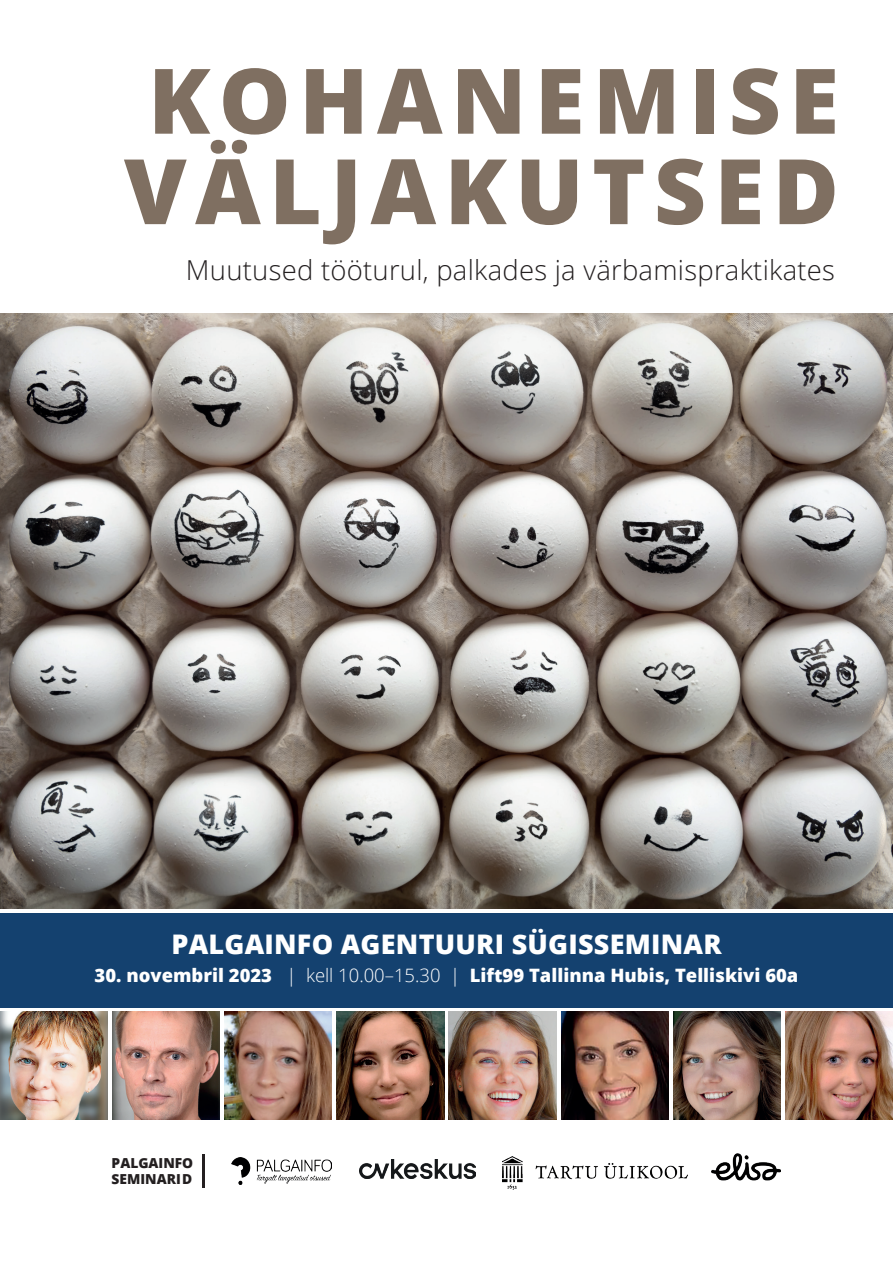
<style>
.page{position:relative;width:893px;height:1263px;background:#fff}
.page>*{position:absolute;margin:0;border:0;box-sizing:border-box;transform-origin:0 0}
.t1{font:800 90.45px/90.4px "Open Sans";letter-spacing:.095em;color:#7f6f61}
.t2{font:300 27.45px "Open Sans";letter-spacing:.01em;color:#231f20}
.t3{font:800 27px "Open Sans";letter-spacing:.01em;color:#fff}
.t4{font:800 18.45px "Open Sans";color:#fff}
.t5{font:800 13.8px/16.5px "Open Sans";color:#231f20}
.s1{font-style:inherit}
.s2{font-weight:300}
</style>
<div class="page">
<img style="left:0;top:313px;width:893px;height:595px">
<img style="left:0;top:1012px;width:107px;height:107px">
<img style="left:112px;top:1012px;width:108px;height:107px">
<img style="left:224px;top:1012px;width:108px;height:107px">
<img style="left:673px;top:1012px;width:108px;height:107px">
<img style="left:337px;top:1012px;width:107px;height:107px">
<img style="left:786px;top:1012px;width:107px;height:107px">
<img style="left:561px;top:1012px;width:107px;height:107px">
<img style="left:449px;top:1012px;width:107px;height:107px">
<div style="left:0;top:913px;width:893px;height:94px;background:#14416f"></div>
<hr style="left:202px;top:1154px;width:2px;height:34px;background:#231f20">
<img style="left:359px;top:1160px;width:116px;height:18px">
<img style="left:232px;top:1158px;width:100px;height:26px">
<img style="left:712px;top:1153px;width:69px;height:28px">
<img style="left:503px;top:1156px;width:184px;height:33px">
<h1 class="t1" style="left:124px;top:51px;width:717px"><span class="s1">K</span>OHANEMISE<br>VÄLJAKUTSED</h1>
<h2 class="t2" style="left:186px;top:252px;width:651px">Muutused tööturul, palkades ja värbamispraktikates</h2>
<h3 class="t3" style="left:171px;top:924px;width:552px">PALGAINFO AGENTUURI SÜGISSEMINAR</h3>
<p class="t4" style="left:95px;top:961px;width:705px">30. novembril 2023 <span class="s2">| kell 10.00–15.30 |</span> Lift99 Tallinna Hubis, Telliskivi 60a</p>
<p class="t5" style="left:112px;top:1153px;width:83px">PALGAINFO<br>SEMINARID</p>
</div>
